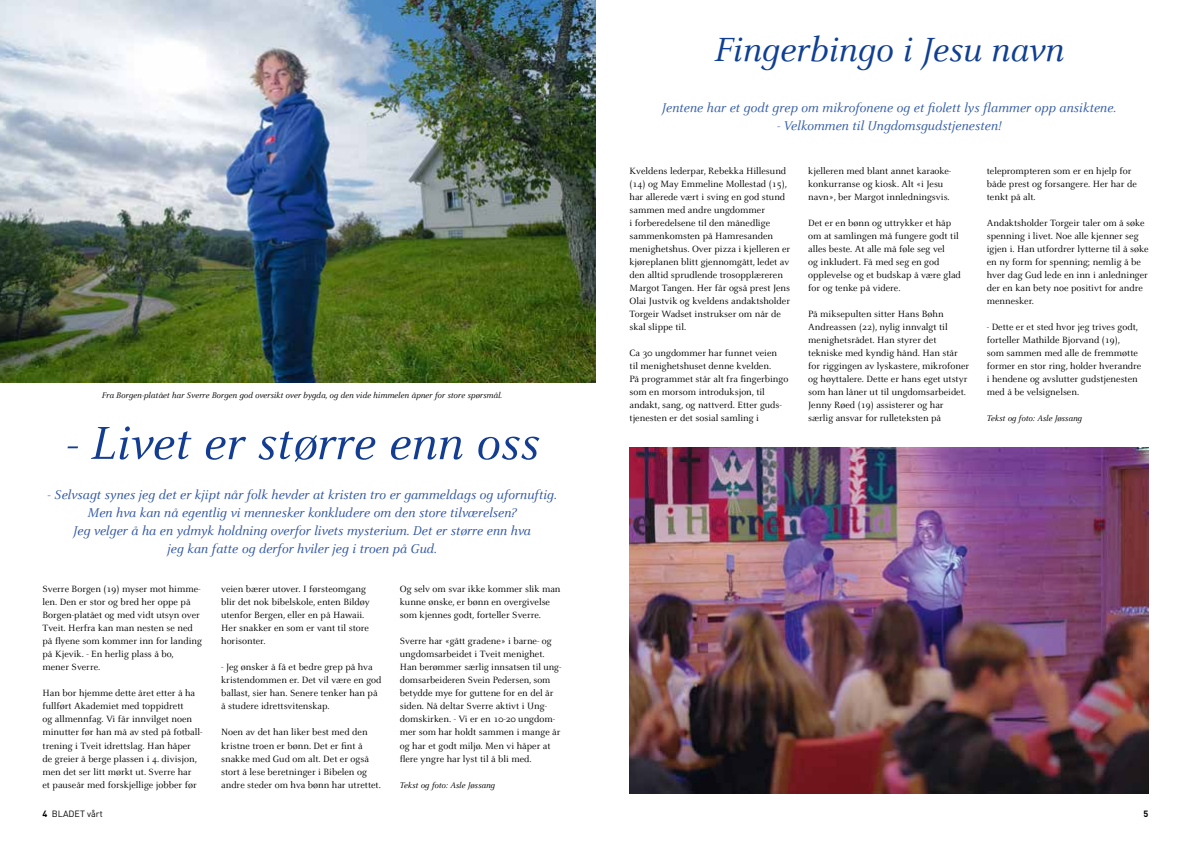
<style>
.page{position:relative;width:1191px;height:842px;background:#fff}
.page>*{position:absolute;margin:0;border:0;box-sizing:border-box;transform-origin:0 0}
.t1{font:italic 51px "Celeste";color:#133d92}
.t2{font:italic 37px "Celeste";color:#0f3f93}
.t3{font:italic 14px/18px "Celeste";color:#2e54a2;text-align:center}
.t4{font:italic 14px "Celeste";color:#335ba7}
.t5{font:10px/13px "Celeste";color:#000}
.t6{font:italic 9px "Celeste";color:#000}
.t7{font:9px "DIN Regular Alternate";color:#000}
.t8{font:700 9px "DIN";color:#000}
.s1{font-family:"DIN";font-weight:700}
</style>
<div class="page">
<img style="left:0;top:0;width:595px;height:383px">
<img style="left:629px;top:448px;width:519px;height:346px">
<p class="t6" style="left:102px;top:391px;width:402px">Fra Borgen-platået har Sverre Borgen god oversikt over bygda, og den vide himmelen åpner for store spørsmål.</p>
<h1 class="t1" style="left:65px;top:417px;width:475px">- Livet er større enn oss</h1>
<p class="t3" style="left:47px;top:486px;width:511px">- Selvsagt synes jeg det er kjipt når folk hevder at kristen tro er gammeldags og ufornuftig.<br>Men hva kan nå egentlig vi mennesker konkludere om den store tilværelsen?<br>Jeg velger å ha en ydmyk holdning overfor livets mysterium. Det er større enn hva<br>jeg kan fatte og derfor hviler jeg i troen på Gud.</p>
<p class="t5" style="left:43px;top:583px;width:161px">Sverre Borgen (19) myser mot himme&shy;len. Den er stor og bred her oppe på<br>Borgen-platået og med vidt utsyn over<br>Tveit. Herfra kan man nesten se ned på flyene som kommer inn for landing på Kjevik. - En herlig plass å bo, mener Sverre.</p>
<p class="t5" style="left:43px;top:687px;width:161px">Han bor hjemme dette året etter å ha fullført Akademiet med toppidrett<br>og allmennfag. Vi får innvilget noen minutter før han må av sted på fotball&shy;trening i Tveit idrettslag. Han håper de greier å berge plassen i 4. divisjon, men det ser litt mørkt ut. Sverre har<br>et pauseår med forskjellige jobber før</p>
<p class="t5" style="left:221px;top:583px;width:150px">veien bærer utover. I førsteomgang blir det nok bibelskole, enten Bildøy utenfor Bergen, eller en på Hawaii.<br>Her snakker en som er vant til store horisonter.</p>
<p class="t5" style="left:221px;top:661px;width:162px">- Jeg ønsker å få et bedre grep på hva kristendommen er. Det vil være en god ballast, sier han. Senere tenker han på å studere idrettsvitenskap.</p>
<p class="t5" style="left:221px;top:726px;width:161px">Noen av det han liker best med den kristne troen er bønn. Det er fint å snakke med Gud om alt. Det er også stort å lese beretninger i Bibelen og andre steder om hva bønn har utrettet.</p>
<p class="t5" style="left:400px;top:583px;width:162px">Og selv om svar ikke kommer slik man kunne ønske, er bønn en overgivelse som kjennes godt, forteller Sverre.</p>
<p class="t5" style="left:400px;top:635px;width:163px">Sverre har «gått gradene» i barne- og ungdomsarbeidet i Tveit menighet.<br>Han berømmer særlig innsatsen til ung&shy;domsarbeideren Svein Pedersen, som betydde mye for guttene for en del år siden. Nå deltar Sverre aktivt i Ung&shy;domskirken. - Vi er en 10-20 ungdom&shy;mer som har holdt sammen i mange år og har et godt miljø. Men vi håper at flere yngre har lyst til å bli med.</p>
<p class="t6" style="left:400px;top:780px;width:97px">Tekst og foto: Asle Jøssang</p>
<h2 class="t2" style="left:714px;top:31px;width:351px">Fingerbingo i Jesu navn</h2>
<h3 class="t4" style="left:662px;top:100px;width:455px">Jentene har et godt grep om mikrofonene og et fiolett lys flammer opp ansiktene.</h3>
<h3 class="t4" style="left:776px;top:118px;width:226px">- Velkommen til Ungdomsgudstjenesten!</h3>
<p class="t5" style="left:629px;top:164px;width:162px">Kveldens lederpar, Rebekka Hillesund (14) og May Emmeline Mollestad (15), har allerede vært i sving en god stund sammen med andre ungdommer<br>i forberedelsene til den månedlige sammenkomsten på Hamresanden menighetshus. Over pizza i kjelleren er kjøreplanen blitt gjennomgått, ledet av den alltid sprudlende trosopplæreren Margot Tangen. Her får også prest Jens Olai Justvik og kveldens andaktsholder Torgeir Wadset instrukser om når de skal slippe til.</p>
<p class="t5" style="left:629px;top:346px;width:160px">Ca 30 ungdommer har funnet veien<br>til menighetshuset denne kvelden.<br>På programmet står alt fra fingerbingo som en morsom introduksjon, til andakt, sang, og nattverd. Etter guds&shy;tjenesten er det sosial samling i</p>
<p class="t5" style="left:808px;top:164px;width:145px">kjelleren med blant annet karaoke&shy;konkurranse og kiosk. Alt «i Jesu navn», ber Margot innledningsvis.</p>
<p class="t5" style="left:808px;top:216px;width:154px">Det er en bønn og uttrykker et håp om at samlingen må fungere godt til alles beste. At alle må føle seg vel<br>og inkludert. Få med seg en god opplevelse og et budskap å være glad for og tenke på videre.</p>
<p class="t5" style="left:808px;top:307px;width:162px">På miksepulten sitter Hans Bøhn Andreassen (22), nylig innvalgt til menighetsrådet. Han styrer det tekniske med kyndig hånd. Han står for riggingen av lyskastere, mikrofoner og høyttalere. Dette er hans eget utstyr som han låner ut til ungdomsarbeidet.<br>Jenny Røed (19) assisterer og har særlig ansvar for rulleteksten på</p>
<p class="t5" style="left:986px;top:164px;width:151px">teleprompteren som er en hjelp for både prest og forsangere. Her har de tenkt på alt.</p>
<p class="t5" style="left:986px;top:216px;width:163px">Andaktsholder Torgeir taler om å søke spenning i livet. Noe alle kjenner seg igjen i. Han utfordrer lytterne til å søke en ny form for spenning; nemlig å be hver dag Gud lede en inn i anledninger der en kan bety noe positivt for andre mennesker.</p>
<p class="t5" style="left:986px;top:320px;width:156px">- Dette er et sted hvor jeg trives godt, forteller Mathilde Bjorvand (19),<br>som sammen med alle de fremmøtte former en stor ring, holder hverandre i hendene og avslutter gudstjenesten med å be velsignelsen.</p>
<p class="t6" style="left:986px;top:413px;width:97px">Tekst og foto: Asle Jøssang</p>
<p class="t7" style="left:43px;top:808px;width:62px"><span class="s1">4</span> BLADET vårt</p>
<p class="t8" style="left:1143px;top:808px;width:6px">5</p>
</div>
